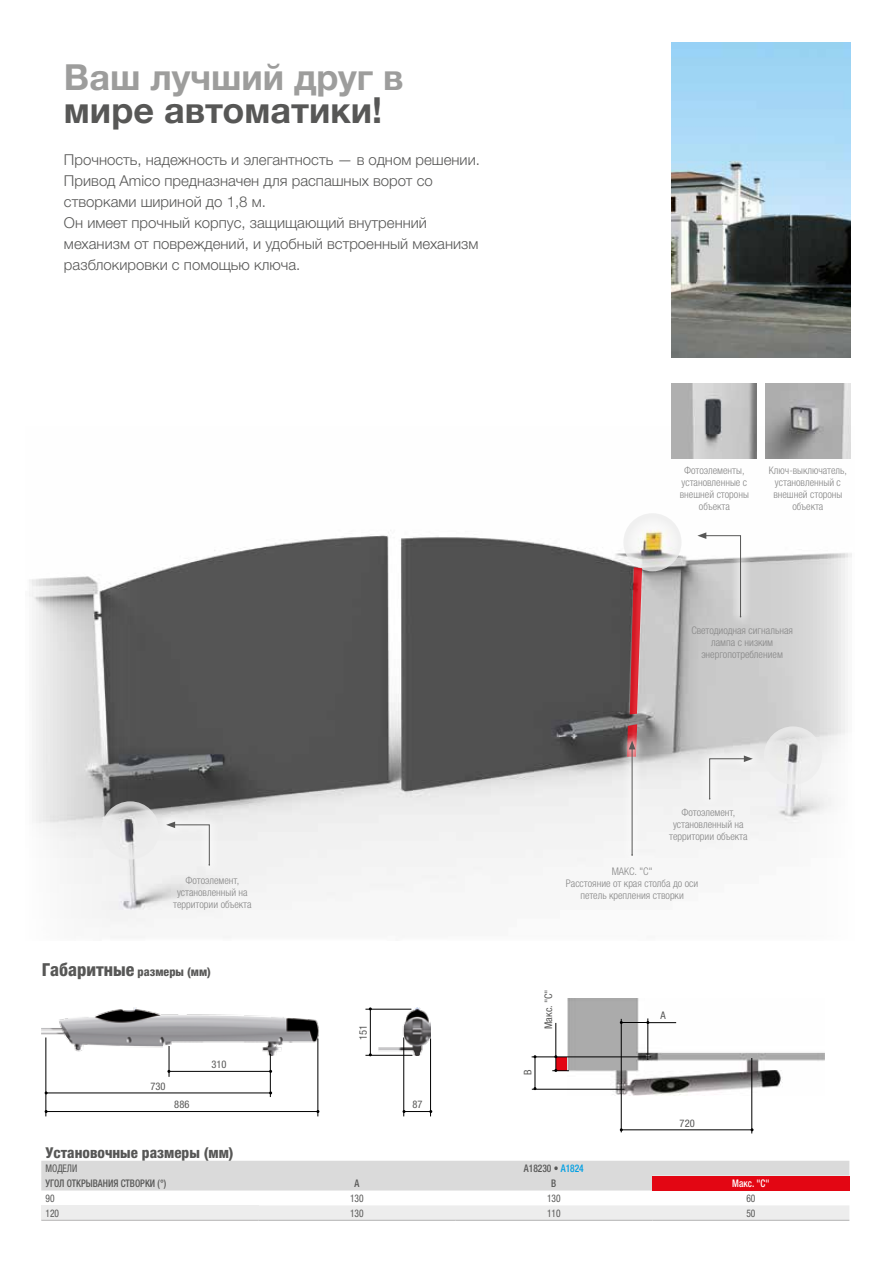
<style>
.page{position:relative;width:893px;height:1263px;background:#fff}
.page>*{position:absolute;margin:0;border:0;box-sizing:border-box;transform-origin:0 0}
.t1{font:700 36px "Helvetica Neue LTW1 G";color:#575756}
.t2{font:700 36px "Helvetica Neue LTW1 G";color:#9d9d9c}
.t3{font:300 15px/21px "Helvetica Neue LTW1 G";color:#575756}
.t4{font:800 condensed 15px "Helvetica Neue LTW1 G";color:#575756}
.t5{font:800 condensed 12px "Helvetica Neue LTW1 G";color:#575756}
.t6{font:300 condensed 10.5px/12px "Helvetica Neue LTW1 G";color:#878787;text-align:center}
.t7{font:500 condensed 10.5px "Helvetica Neue LTW1 G";color:#575756;scale:.9 1}
.t8{font:condensed 10.5px "Helvetica Neue LTW1 G";color:#575756;scale:.9 1}
.t9{font:condensed 10.5px "Helvetica Neue LTW1 G";color:#575756}
.t10{font:500 condensed 10.5px "Helvetica Neue LTW1 G";color:#fff;scale:.9 1}
.s1{font-size:18px}
.s2{color:#009fe3}
</style>
<div class="page">
<img style="left:29px;top:427px;width:823px;height:495px">
<svg style="left:623px;top:513px;width:58px;height:58px;fill:#f0f0f0"></svg>
<div style="left:764px;top:726px;width:58px;height:58px;background:#ededed;border-radius:50%"></div>
<svg style="left:101px;top:801px;width:58px;height:58px;background:#d7d7d8"></svg>
<div style="left:155px;top:811px;width:66px;height:65px;background:linear-gradient(to right,#ececec,#efefef)"></div>
<svg style="left:166px;top:821px;width:44px;height:45px"></svg>
<svg style="left:698px;top:745px;width:66px;height:65px;fill:#f1f1f1"></svg>
<svg style="left:709px;top:755px;width:44px;height:44px"></svg>
<svg style="left:687px;top:522px;width:65px;height:106px"></svg>
<svg style="left:697px;top:532px;width:44px;height:85px"></svg>
<svg style="left:630px;top:567px;width:12px;height:147px;background:#c44c54"></svg>
<svg style="left:618px;top:730px;width:28px;height:136px;fill:#f3f3f3"></svg>
<hr style="left:632px;top:747px;width:1px;height:108px;background:#575756">
<svg style="left:627px;top:724px;width:10px;height:33px"></svg>
<img style="left:672px;top:43px;width:178px;height:314px">
<img style="left:765px;top:384px;width:85px;height:74px">
<img style="left:672px;top:384px;width:85px;height:74px">
<svg style="left:41px;top:1190px;width:808px;height:1px"></svg>
<div style="left:41px;top:1161px;width:808px;height:29px;background:#dadada"></div>
<div style="left:652px;top:1175px;width:197px;height:15px;background:#e30613"></div>
<div style="left:41px;top:1205px;width:217px;height:15px;background:#ededed"></div>
<div style="left:258px;top:1205px;width:591px;height:15px;background:#ededed"></div>
<hr style="left:41px;top:1220px;width:217px;height:1px;background:#b3b2b2">
<hr style="left:258px;top:1220px;width:197px;height:1px;background:#b3b2b2">
<hr style="left:455px;top:1220px;width:197px;height:1px;background:#b3b2b2">
<hr style="left:652px;top:1220px;width:197px;height:1px;background:#b3b2b2">
<img style="left:41px;top:1008px;width:389px;height:47px">
<hr style="left:365px;top:1009px;width:46px;height:1px;background:#000">
<hr style="left:45px;top:1037px;width:1px;height:79px;background:#000">
<hr style="left:403px;top:1037px;width:1px;height:79px;background:#000">
<hr style="left:317px;top:1038px;width:1px;height:78px;background:#000">
<hr style="left:430px;top:1038px;width:1px;height:78px;background:#000">
<hr style="left:270px;top:1054px;width:1px;height:43px;background:#000">
<hr style="left:169px;top:1046px;width:1px;height:31px;background:#000">
<hr style="left:365px;top:1055px;width:47px;height:1px;background:#000">
<hr style="left:370px;top:1009px;width:1px;height:46px;background:#000">
<hr style="left:46px;top:1111px;width:272px;height:1px;background:#000">
<svg style="left:403px;top:1110px;width:29px;height:3px"></svg>
<hr style="left:46px;top:1092px;width:225px;height:1px;background:#000">
<hr style="left:169px;top:1071px;width:102px;height:1px;background:#000">
<img style="left:567px;top:998px;width:258px;height:98px">
<hr style="left:751px;top:1058px;width:1px;height:75px;background:#000">
<hr style="left:621px;top:1019px;width:1px;height:113px;background:#000">
<hr style="left:532px;top:1089px;width:93px;height:1px;background:#000">
<hr style="left:647px;top:1018px;width:1px;height:42px;background:#000">
<hr style="left:532px;top:1056px;width:119px;height:1px;background:#000">
<hr style="left:535px;top:1057px;width:1px;height:31px;background:#000">
<svg style="left:552px;top:1055px;width:17px;height:17px"></svg>
<hr style="left:555px;top:1023px;width:1px;height:35px;background:#000">
<svg style="left:620px;top:1021px;width:56px;height:3px"></svg>
<hr style="left:621px;top:1129px;width:131px;height:1px;background:#000">
<h1 class="t2" style="left:64px;top:55px;width:341px">Ваш лучший друг в</h1>
<h1 class="t1" style="left:64px;top:88px;width:320px">мире автоматики!</h1>
<p class="t3" style="left:64px;top:149px;width:417px">Прочность, надежность и элегантность — в одном решении.<br>Привод Amico предназначен для распашных ворот со створками шириной до 1,8 м.<br>Он имеет прочный корпус, защищающий внутренний механизм от повреждений, и удобный встроенный механизм разблокировки с помощью ключа.</p>
<p class="t6" style="left:173px;top:875px;width:80px">Фотоэлемент, установленный на территории объекта</p>
<p class="t5" style="left:42px;top:964px;width:171px"><span class="s1">Габаритные</span> размеры (мм)</p>
<p class="t9" style="left:150px;top:1080px;width:17px">730</p>
<p class="t9" style="left:211px;top:1058px;width:17px">310</p>
<p class="t9" style="left:357px;top:1040px;width:17px;rotate:-90deg">151</p>
<p class="t9" style="left:174px;top:1098px;width:17px">886</p>
<p class="t9" style="left:412px;top:1098px;width:12px">87</p>
<p class="t6" style="left:680px;top:465px;width:71px">Фотоэлементы, установленные с внешней стороны объекта</p>
<p class="t6" style="left:769px;top:465px;width:80px">Ключ-выключатель, установленный с внешней стороны объекта</p>
<p class="t6" style="left:691px;top:624px;width:103px">Светодиодная сигнальная лампа с низким энергопотреблением</p>
<p class="t6" style="left:669px;top:807px;width:80px">Фотоэлемент, установленный на территории объекта</p>
<p class="t6" style="left:566px;top:865px;width:134px">МАКС. "С"<br>Расстояние от края столба до оси петель крепления створки</p>
<p class="t9" style="left:542px;top:1029px;width:41px;rotate:-90deg">Макс. "С"</p>
<p class="t9" style="left:522px;top:1075px;width:7px;rotate:-90deg">B</p>
<p class="t9" style="left:660px;top:1009px;width:7px">A</p>
<p class="t9" style="left:680px;top:1117px;width:17px">720</p>
<h2 class="t4" style="left:46px;top:1143px;width:190px">Установочные размеры (мм)</h2>
<p class="t8" style="left:46px;top:1162px;width:37px">МОДЕЛИ</p>
<p class="t7" style="left:524px;top:1162px;width:68px">A18230 • <span class="s2">A1824</span></p>
<p class="t7" style="left:46px;top:1177px;width:136px">УГОЛ ОТКРЫВАНИЯ СТВОРКИ (°)</p>
<p class="t7" style="left:354px;top:1177px;width:7px">A</p>
<p class="t7" style="left:551px;top:1177px;width:7px">B</p>
<p class="t10" style="left:732px;top:1177px;width:43px">Макс. "С"</p>
<p class="t8" style="left:46px;top:1192px;width:12px">90</p>
<p class="t8" style="left:350px;top:1192px;width:17px">130</p>
<p class="t8" style="left:547px;top:1192px;width:17px">130</p>
<p class="t8" style="left:746px;top:1192px;width:12px">60</p>
<p class="t8" style="left:46px;top:1207px;width:17px">120</p>
<p class="t8" style="left:350px;top:1207px;width:17px">130</p>
<p class="t8" style="left:547px;top:1207px;width:17px">110</p>
<p class="t8" style="left:746px;top:1207px;width:12px">50</p>
</div>
